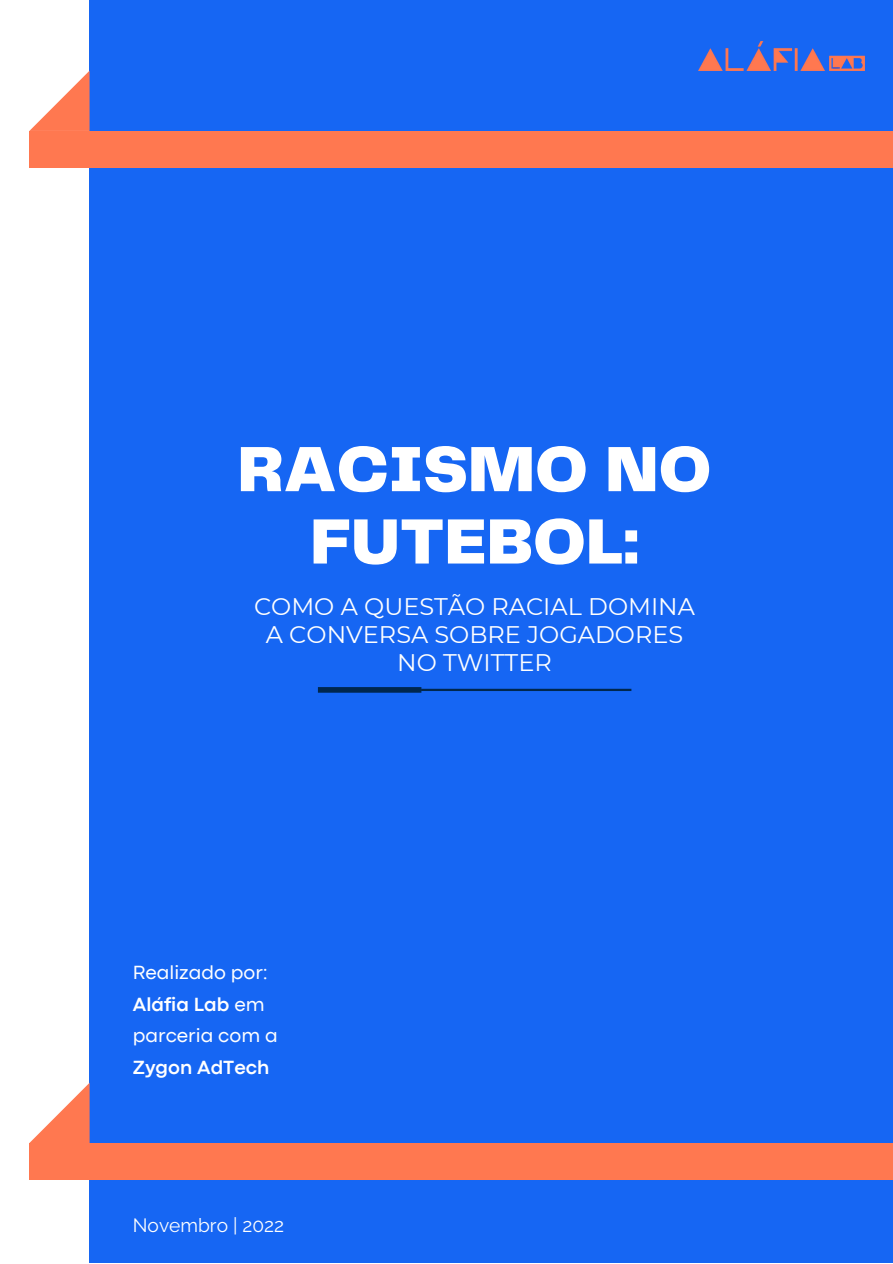
<style>
.page{position:relative;width:893px;height:1264px;background:#fff}
.page>*{position:absolute;margin:0;border:0;box-sizing:border-box;transform-origin:0 0}
.t1{font:900 66.3px/72.3px "Telegraf";color:#fff;text-align:center}
.t2{font:24px/28px "Montserrat";color:#fff;text-align:center}
.t3{font:700 19.95px/31.5px "Codec Pro";color:#fff}
.t4{font:19.95px "Codec Pro";color:#fff}
.t5{font:19.2px "Raleway";color:#fff}
.s1{font-weight:400}
</style>
<div class="page">
<div style="left:89px;top:0;width:803px;height:1262px;background:#1666f3"></div>
<div style="left:29px;top:131px;width:863px;height:36px;background:#ff7850"></div>
<svg style="left:29px;top:71px;width:60px;height:60px"></svg>
<div style="left:29px;top:1142px;width:863px;height:37px;background:#ff7850"></div>
<svg style="left:30px;top:1083px;width:60px;height:59px"></svg>
<hr style="left:421px;top:688px;width:210px;height:3px;background:#00274d">
<div style="left:318px;top:687px;width:103px;height:5px;background:#00274d"></div>
<img style="left:698px;top:41px;width:166px;height:30px">
<p class="t1" style="left:237px;top:436px;width:475px">RACISMO NO<br>FUTEBOL:</p>
<p class="t2" style="left:254px;top:592px;width:442px">COMO A QUESTÃO RACIAL DOMINA<br>A CONVERSA SOBRE JOGADORES<br>NO TWITTER</p>
<p class="t4" style="left:133px;top:965px;width:136px">Realizado por:</p>
<p class="t3" style="left:133px;top:989px;width:146px">Aláfia Lab <span class="s1">em parceria com a<br></span>Zygon AdTech</p>
<p class="t5" style="left:133px;top:1213px;width:153px">Novembro | 2022</p>
</div>
